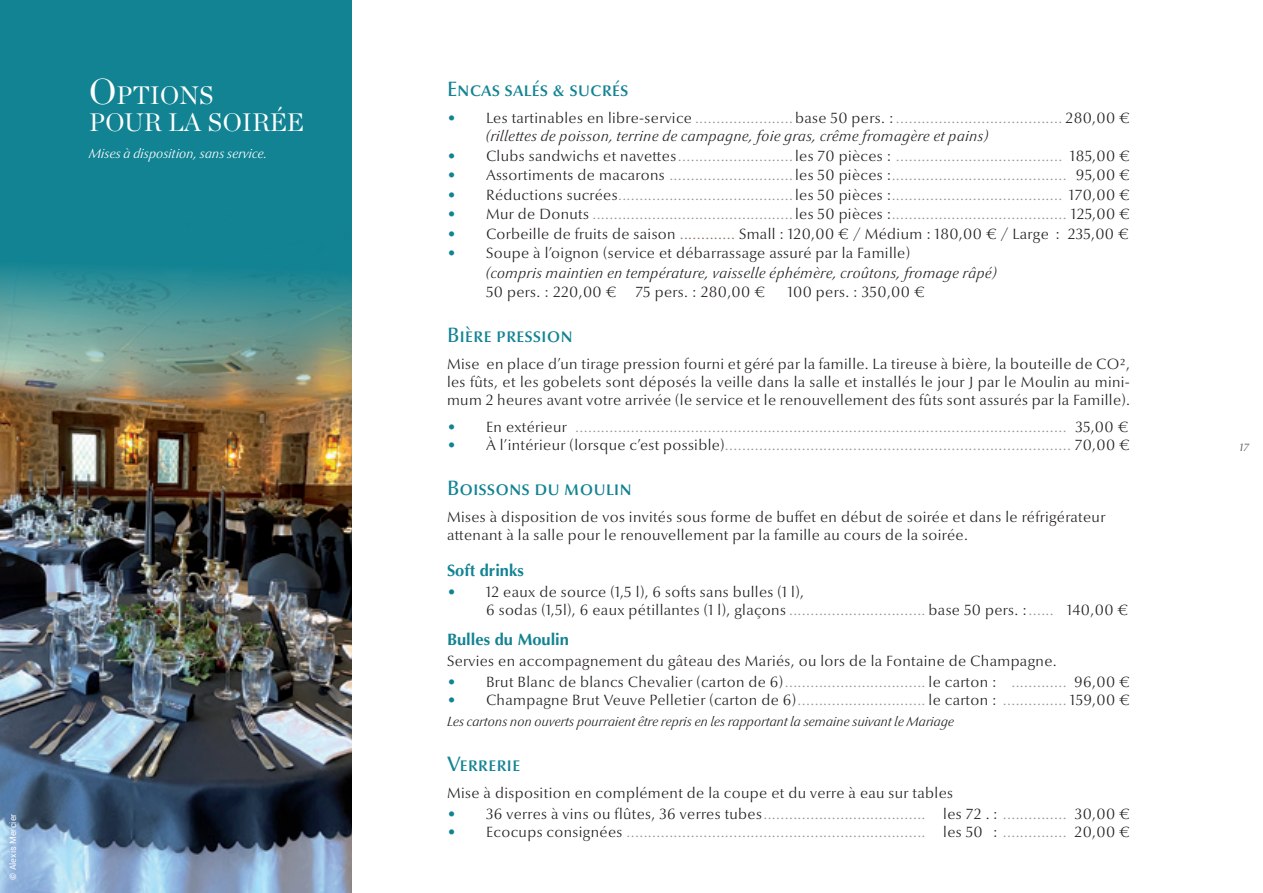
<style>
.page{position:relative;width:1263px;height:893px;background:#fff}
.page>*{position:absolute;margin:0;border:0;box-sizing:border-box;transform-origin:0 0}
.t1{font:25.2px/27px "Chronicle Display";color:#fff}
.t2{font:500 21px "Optima Nova LT Pro";color:#128393}
.t3{font:700 16.5px "Optima";color:#128393}
.t4{font:300 15px/18px "Optima Nova LT Pro";letter-spacing:.025em;color:#231f20}
.t5{font:300 15px "Optima Nova LT Pro";letter-spacing:.025em;color:#939598}
.t6{font:italic 300 15px/19.5px "Optima Nova LT Pro";letter-spacing:.025em;color:#231f20}
.t7{font:italic 300 13.5px "Optima Nova LT Pro";color:#231f20}
.t8{font:italic 300 13.5px "Optima Nova LT Pro";color:#fff}
.t9{font:italic 10.65px "Optima Nova LT Pro";color:#686056}
.t10{font:9px "Roboto";color:#fff}
.s1{font-size:36px}
.s2{color:#128393}
.s3{color:#939598}
.s4{color:#231f20}
.s5{color:#877367}
.s6{font-style:normal;color:#128393}
.s7{font-style:normal}
</style>
<div class="page">
<div style="left:0;top:0;width:351px;height:893px;background:#128393"></div>
<img style="left:0;top:268px;width:351px;height:625px">
<h1 class="t1" style="left:89px;top:80px;width:216px"><span class="s1">O</span>PTIONS<br>POUR LA SOIRÉE</h1>
<p class="t8" style="left:89px;top:145px;width:179px">Mises à disposition, sans service.</p>
<p class="t10" style="left:7px;top:880px;width:68px;rotate:-90deg">© Alexis Mercier</p>
<h2 class="t2" style="left:447px;top:76px;width:183px">Encas salés &amp; sucrés</h2>
<p class="t4" style="left:447px;top:109px;width:448px"><span class="s2">•</span> Les tartinables en libre-service <span class="s3">.......................</span>base 50 pers. :</p>
<p class="t4" style="left:1065px;top:109px;width:66px">280,00 €</p>
<p class="t6" style="left:486px;top:127px;width:504px">(rillettes de poisson, terrine de campagne, foie gras, crême fromagère et pains)</p>
<p class="t4" style="left:447px;top:147px;width:446px"><span class="s2">•</span> Clubs sandwichs et navettes<span class="s3">...........................</span> les 70 pièces :</p>
<p class="t4" style="left:1070px;top:147px;width:61px">185,00 €</p>
<p class="t4" style="left:447px;top:166px;width:446px"><span class="s2">•</span> Assortiments de macarons <span class="s3">.............................</span> les 50 pièces :</p>
<p class="t4" style="left:1076px;top:166px;width:56px">95,00 €</p>
<p class="t5" style="left:447px;top:185px;width:446px"><span class="s2">•</span> <span class="s4">Réductions sucrées</span>......................................... <span class="s4">les 50 pièces :</span></p>
<p class="t4" style="left:1069px;top:186px;width:62px">170,00 €</p>
<p class="t5" style="left:447px;top:205px;width:446px"><span class="s2">•</span> <span class="s4">Mur de Donuts</span> ............................................... <span class="s4">les 50 pièces :</span></p>
<p class="t4" style="left:1071px;top:205px;width:60px">125,00 €</p>
<p class="t4" style="left:447px;top:225px;width:683px"><span class="s2">•</span> Corbeille de fruits de saison <span class="s5">.............</span> Small : 120,00 € / Médium : 180,00 € / Large : 235,00 €</p>
<p class="t6" style="left:486px;top:244px;width:512px;text-indent:-39px"><span class="s6">•</span> <span class="s7">Soupe à l’oignon (service et débarrassage assuré par la Famille)<br></span>(compris maintien en température, vaisselle éphémère, croûtons, fromage râpé)</p>
<p class="t4" style="left:486px;top:283px;width:132px">50 pers. : 220,00 €</p>
<p class="t4" style="left:635px;top:283px;width:131px">75 pers. : 280,00 €</p>
<p class="t4" style="left:788px;top:283px;width:139px">100 pers. : 350,00 €</p>
<h2 class="t2" style="left:447px;top:322px;width:127px">Bière pression</h2>
<p class="t4" style="left:447px;top:355px;width:684px;text-align:justify">Mise en place d’un tirage pression fourni et géré par la famille. La tireuse à bière, la bouteille de CO², les fûts, et les gobelets sont déposés la veille dans la salle et installés le jour J par le Moulin au mini&shy;mum 2 heures avant votre arrivée (le service et le renouvellement des fûts sont assurés par la Famille).</p>
<p class="t5" style="left:447px;top:418px;width:683px"><span class="s2">•</span> <span class="s4">En extérieur</span> ................................................................................................................... <span class="s4">35,00 €</span></p>
<p class="t5" style="left:447px;top:436px;width:684px"><span class="s2">•</span> <span class="s4">À l’intérieur (lorsque c’est possible)</span>................................................................................. <span class="s4">70,00 €</span></p>
<h2 class="t2" style="left:447px;top:475px;width:186px">Boissons du moulin</h2>
<p class="t4" style="left:447px;top:508px;width:660px">Mises à disposition de vos invités sous forme de buffet en début de soirée et dans le réfrigérateur attenant à la salle pour le renouvellement par la famille au cours de la soirée.</p>
<p class="t3" style="left:447px;top:561px;width:78px">Soft drinks</p>
<p class="t4" style="left:486px;top:583px;width:644px;text-indent:-39px"><span class="s2">•</span> 12 eaux de source (1,5 l), 6 softs sans bulles (1 l),<br>6 sodas (1,5l), 6 eaux pétillantes (1 l), glaçons <span class="s3">................................</span> base 50 pers. :<span class="s3">......</span> 140,00 €</p>
<p class="t3" style="left:447px;top:630px;width:123px">Bulles du Moulin</p>
<p class="t4" style="left:447px;top:652px;width:611px">Servies en accompagnement du gâteau des Mariés, ou lors de la Fontaine de Champagne.</p>
<p class="t4" style="left:447px;top:673px;width:684px"><span class="s2">•</span> Brut Blanc de blancs Chevalier (carton de 6)<span class="s3">.................................</span> le carton : <span class="s3">.............</span> 96,00 €</p>
<p class="t4" style="left:447px;top:691px;width:684px"><span class="s2">•</span> Champagne Brut Veuve Pelletier (carton de 6)<span class="s3">..............................</span> le carton : <span class="s3">...............</span> 159,00 €</p>
<p class="t7" style="left:447px;top:713px;width:509px">Les cartons non ouverts pourraient être repris en les rapportant la semaine suivant le Mariage</p>
<h2 class="t2" style="left:447px;top:751px;width:75px">Verrerie</h2>
<p class="t4" style="left:447px;top:784px;width:507px">Mise à disposition en complément de la coupe et du verre à eau sur tables</p>
<p class="t5" style="left:447px;top:805px;width:684px"><span class="s2">•</span> <span class="s4">36 verres à vins ou flûtes, 36 verres tubes</span>...................................... <span class="s4">les 72 . :</span> ............... <span class="s4">30,00 €</span></p>
<p class="t5" style="left:447px;top:823px;width:684px"><span class="s2">•</span> <span class="s4">Ecocups consignées</span> ...................................................................... <span class="s4">les 50 :</span> ............... <span class="s4">20,00 €</span></p>
<p class="t9" style="left:1239px;top:441px;width:13px">17</p>
</div>
